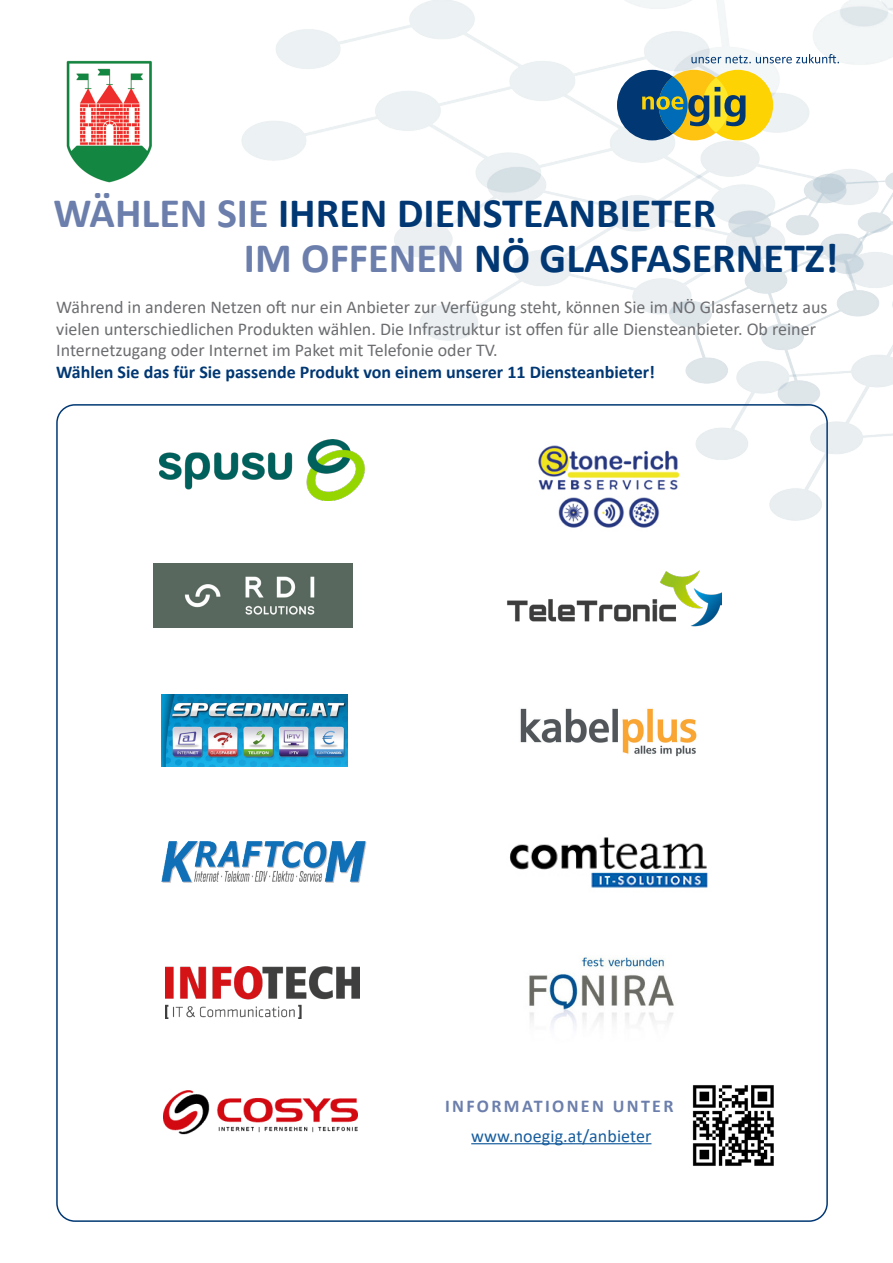
<style>
.page{position:relative;width:893px;height:1263px;background:#fff}
.page>*{position:absolute;margin:0;border:0;box-sizing:border-box;transform-origin:0 0}
.t1{font:700 42px "Calibri";color:#013874}
.t2{font:18px/21.6px "Calibri";color:#6c6d70}
.t3{font:700 18px "Calibri";color:#013874}
.fließtext_calibri{font:18px/30px "Calibri";letter-spacing:.005em;color:#175d9e;text-align:center}
.s1{color:#6c7fac}
.s2{font-weight:700;color:#6c7fac}
</style>
<div class="page">
<img style="left:241px;top:0;width:652px;height:521px">
<img style="left:533px;top:442px;width:151px;height:86px">
<div style="left:617px;top:70px;width:71px;height:70px;background:#013874;border-radius:50%"></div>
<div style="left:659px;top:70px;width:70px;height:70px;background:#fec210;border-radius:50%"></div>
<svg style="left:659px;top:77px;width:29px;height:57px"></svg>
<div style="left:703px;top:70px;width:70px;height:70px;background:#fed304;border-radius:50%"></div>
<svg style="left:703px;top:78px;width:26px;height:55px"></svg>
<svg style="left:642px;top:87px;width:103px;height:39px"></svg>
<svg style="left:691px;top:54px;width:148px;height:9px"></svg>
<img style="left:66px;top:60px;width:86px;height:123px">
<img style="left:160px;top:439px;width:205px;height:62px">
<img style="left:154px;top:563px;width:198px;height:65px">
<img style="left:507px;top:571px;width:215px;height:56px">
<img style="left:161px;top:695px;width:187px;height:72px">
<img style="left:520px;top:708px;width:177px;height:49px">
<img style="left:161px;top:841px;width:205px;height:42px">
<img style="left:510px;top:837px;width:198px;height:51px">
<img style="left:165px;top:966px;width:195px;height:53px">
<img style="left:529px;top:957px;width:145px;height:70px">
<img style="left:163px;top:1090px;width:195px;height:45px">
<hr style="left:471px;top:1143px;width:180px;height:1px;background:#175d9e">
<img style="left:692px;top:1085px;width:82px;height:81px">
<p class="t1" style="left:54px;top:184px;width:664px"><span class="s1">WÄHLEN SIE</span> IHREN DIENSTEANBIETER</p>
<p class="t1" style="left:244px;top:229px;width:596px"><span class="s1">IM OFFENEN</span> NÖ GLASFASERNETZ!</p>
<p class="t2" style="left:56px;top:296px;width:773px">Während in anderen Netzen oft nur ein Anbieter zur Verfügung steht, können Sie im NÖ Glasfasernetz aus vielen unterschiedlichen Produkten wählen. Die Infrastruktur ist offen für alle Diensteanbieter. Ob reiner<br>Internetzugang oder Internet im Paket mit Telefonie oder TV.</p>
<p class="t3" style="left:56px;top:359px;width:600px">Wählen Sie das für Sie passende Produkt von einem unserer 11 Diensteanbieter!</p>
<p class="fließtext_calibri" style="left:445px;top:1090px;width:230px"><span class="s2">INFORMATIONEN UNTER </span>www.noegig.at/anbieter</p>
</div>
